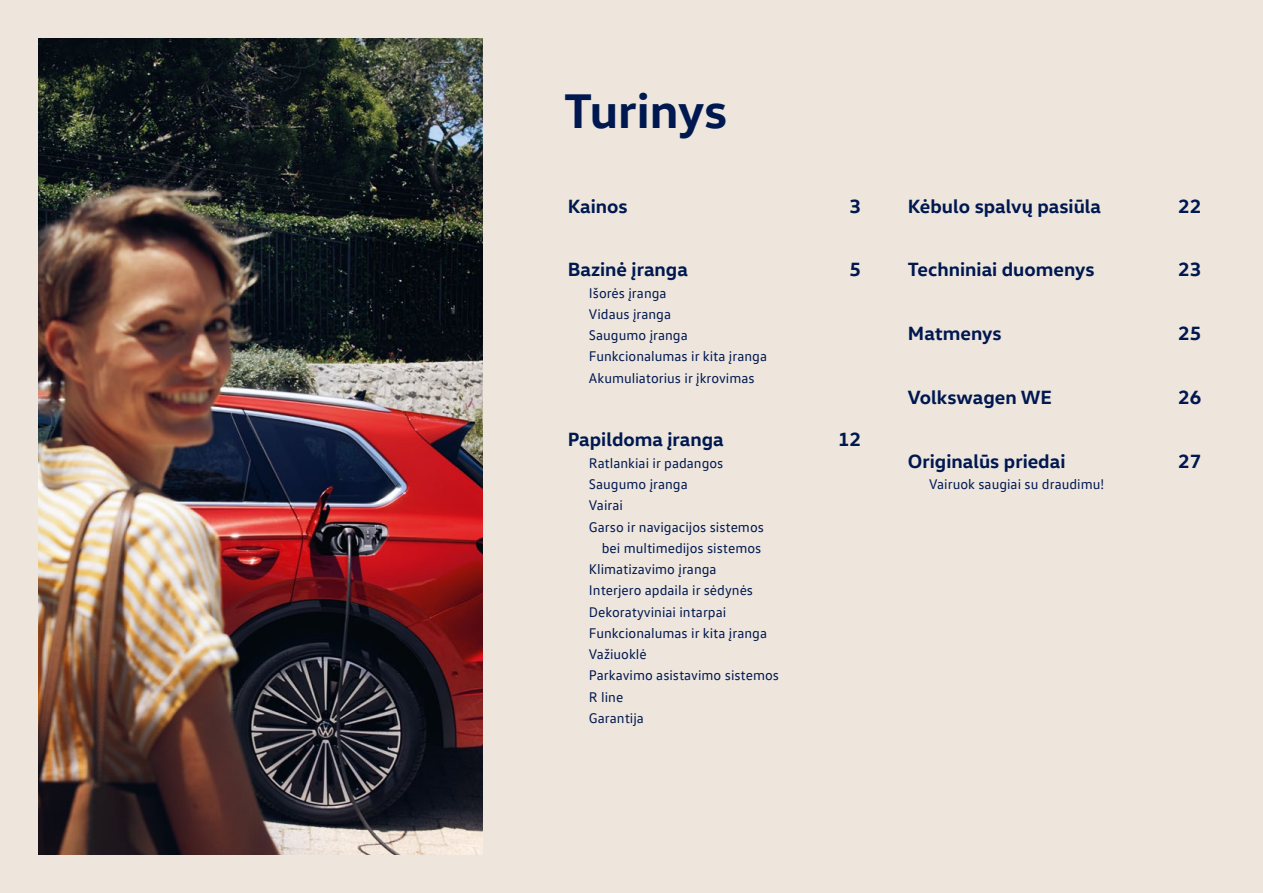
<style>
.page{position:relative;width:1263px;height:893px;background:#eee6dd}
.page>*{position:absolute;margin:0;border:0;box-sizing:border-box;transform-origin:0 0}
.t1{font:700 49.5px "VW Head";letter-spacing:-.005em;color:#001850}
.t2{font:700 19.5px "VW Head";color:#001850}
.t3{font:14.25px/21.3px "VW Text";color:#001850}
</style>
<div class="page">
<img style="left:38px;top:38px;width:445px;height:817px">
<h1 class="t1" style="left:564px;top:78px;width:165px">Turinys</h1>
<h2 class="t2" style="left:568px;top:193px;width:62px">Kainos</h2>
<h2 class="t2" style="left:850px;top:193px;width:13px">3</h2>
<h2 class="t2" style="left:568px;top:257px;width:122px">Bazinė įranga</h2>
<h2 class="t2" style="left:850px;top:257px;width:13px">5</h2>
<p class="t3" style="left:589px;top:282px;width:180px">Išorės įranga<br>Vidaus įranga<br>Saugumo įranga<br>Funkcionalumas ir kita įranga<br>Akumuliatorius ir įkrovimas</p>
<h2 class="t2" style="left:568px;top:427px;width:158px">Papildoma įranga</h2>
<h2 class="t2" style="left:838px;top:427px;width:25px">12</h2>
<p class="t3" style="left:589px;top:452px;width:136px">Ratlankiai ir padangos</p>
<p class="t3" style="left:589px;top:473px;width:100px">Saugumo įranga</p>
<p class="t3" style="left:589px;top:494px;width:36px">Vairai</p>
<p class="t3" style="left:589px;top:516px;width:176px">Garso ir navigacijos sistemos</p>
<p class="t3" style="left:602px;top:537px;width:161px">bei multimedijos sistemos</p>
<p class="t3" style="left:589px;top:558px;width:129px">Klimatizavimo įranga</p>
<p class="t3" style="left:589px;top:579px;width:166px">Interjero apdaila ir sėdynės</p>
<p class="t3" style="left:589px;top:601px;width:139px">Dekoratyviniai intarpai</p>
<p class="t3" style="left:589px;top:622px;width:180px">Funkcionalumas ir kita įranga</p>
<p class="t3" style="left:589px;top:643px;width:59px">Važiuoklė</p>
<p class="t3" style="left:589px;top:664px;width:192px">Parkavimo asistavimo sistemos</p>
<p class="t3" style="left:589px;top:686px;width:36px">R line</p>
<p class="t3" style="left:589px;top:707px;width:56px">Garantija</p>
<h2 class="t2" style="left:908px;top:193px;width:195px">Kėbulo spalvų pasiūla</h2>
<h2 class="t2" style="left:1178px;top:193px;width:25px">22</h2>
<h2 class="t2" style="left:908px;top:257px;width:188px">Techniniai duomenys</h2>
<h2 class="t2" style="left:1178px;top:257px;width:25px">23</h2>
<h2 class="t2" style="left:908px;top:321px;width:95px">Matmenys</h2>
<h2 class="t2" style="left:1178px;top:321px;width:25px">25</h2>
<h2 class="t2" style="left:908px;top:385px;width:146px">Volkswagen WE</h2>
<h2 class="t2" style="left:1178px;top:385px;width:25px">26</h2>
<h2 class="t2" style="left:908px;top:448px;width:159px">Originalūs priedai</h2>
<h2 class="t2" style="left:1178px;top:448px;width:25px">27</h2>
<p class="t3" style="left:929px;top:473px;width:177px">Vairuok saugiai su draudimu!</p>
</div>
